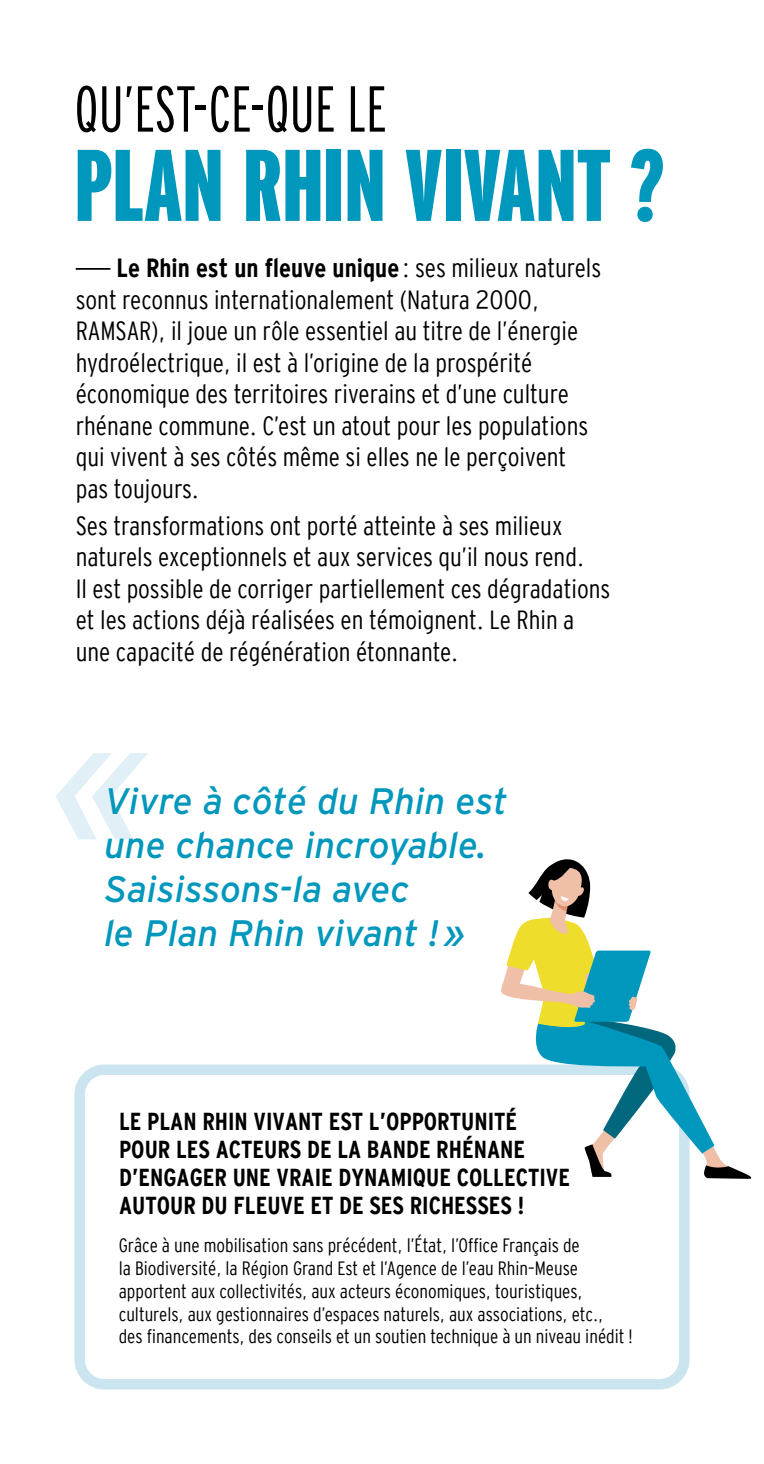
<style>
.page{position:relative;width:764px;height:1464px;background:#fff}
.page>*{position:absolute;margin:0;border:0;box-sizing:border-box;transform-origin:0 0}
.t1{font:900 101.5px "Interstate Compressed";color:#0097bc}
.t2{font:300 64.75px "Interstate Compressed";color:#000}
.t3{font:italic 36.75px/43.8px "Interstate";color:#0097bc}
.t4{font:26.25px/31.5px "Interstate Cond Mono Lgt";color:#000}
.t5{font:700 26.25px "Interstate Cond Mono";color:#000}
.t6{font:700 24.5px/28px "Interstate Cond Mono";color:#000}
.t7{font:19.25px/22.8px "Interstate Cond Mono Lgt";color:#000}
.s1{font-family:"Interstate Cond Mono Lgt";font-weight:400}
</style>
<div class="page">
<hr style="left:76px;top:268px;width:34px;height:2px;background:#000">
<svg style="left:56px;top:753px;width:92px;height:86px"></svg>
<div style="left:74px;top:1064px;width:616px;height:325px;border:10px solid #cbe5f0;border-radius:25px"></div>
<svg style="left:500px;top:859px;width:251px;height:319px"></svg>
<h2 class="t2" style="left:74px;top:72px;width:314px">QU’EST-CE-QUE LE</h2>
<h1 class="t1" style="left:74px;top:129px;width:591px">PLAN RHIN VIVANT ?</h1>
<p class="t5" style="left:116px;top:253px;width:486px">Le Rhin est un fleuve unique <span class="s1">: ses milieux naturels</span></p>
<p class="t4" style="left:76px;top:283px;width:514px">sont reconnus internationalement (Natura 2000, RAMSAR), il joue un rôle essentiel au titre de l’énergie hydroélectrique, il est à l’origine de la prospérité économique des territoires riverains et d’une culture rhénane commune. C’est un atout pour les populations qui vivent à ses côtés même si elles ne le perçoivent pas toujours.</p>
<p class="t4" style="left:76px;top:509px;width:536px">Ses transformations ont porté atteinte à ses milieux naturels exceptionnels et aux services qu’il nous rend.<br>Il est possible de corriger partiellement ces dégradations et les actions déjà réalisées en témoignent. Le Rhin a une capacité de régénération étonnante.</p>
<h3 class="t3" style="left:104px;top:779px;width:405px">Vivre à côté du Rhin est une chance incroyable.<br>Saisissons-la avec<br>le Plan Rhin vivant !»</h3>
<p class="t6" style="left:119px;top:1106px;width:452px">LE PLAN RHIN VIVANT EST L’OPPORTUNITÉ POUR LES ACTEURS DE LA BANDE RHÉNANE D’ENGAGER UNE VRAIE DYNAMIQUE COLLECTIVE AUTOUR DU FLEUVE ET DE SES RICHESSES !</p>
<p class="t7" style="left:119px;top:1234px;width:515px">Grâce à une mobilisation sans précédent, l’État, l’Office Français de<br>la Biodiversité, la Région Grand Est et l’Agence de l’eau Rhin–Meuse apportent aux collectivités, aux acteurs économiques, touristiques, culturels, aux gestionnaires d’espaces naturels, aux associations, etc.,<br>des financements, des conseils et un soutien technique à un niveau inédit !</p>
</div>
